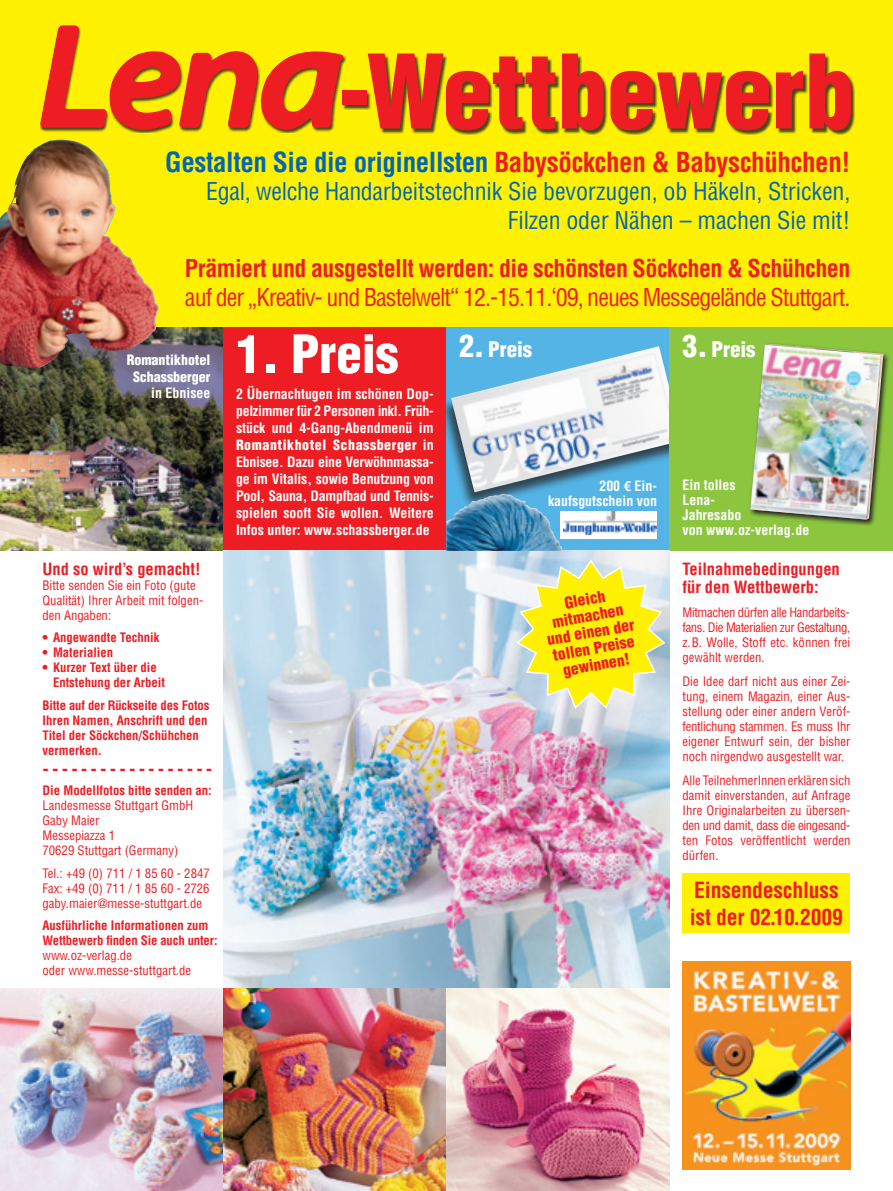
<style>
.page{position:relative;width:893px;height:1191px;background:#fff}
.page>*{position:absolute;margin:0;border:0;box-sizing:border-box;transform-origin:0 0}
.t1{font:900 condensed 99.9px "Helvetica";letter-spacing:-.005em;color:#ee1d23}
.t2{font:900 condensed 51.45px "Helvetica";letter-spacing:-.005em;color:#fff}
.t3{font:700 condensed 27px "Helvetica";letter-spacing:-.015em;color:#0166b3}
.t4{font:condensed 24px "Helvetica";letter-spacing:-.005em;color:#0166b3}
.t5{font:condensed 24px "Helvetica";letter-spacing:-.04em;color:#ee1d23}
.t6{font:700 condensed 24px "Helvetica";letter-spacing:-.02em;color:#ee1d23}
.t7{font:700 condensed 21.75px "Helvetica";letter-spacing:-.01em;color:#ee1d23}
.t8{font:900 condensed 21px "Helvetica";letter-spacing:-.005em;color:#fff}
.t9{font:700 condensed 19.5px "Helvetica";color:#ee1d23}
.t10{font:700 condensed 16.5px "Helvetica";color:#ee1d23}
.t11{font:900 condensed 15.75px/16.5px "Helvetica";color:#ee1d23}
.t12{font:700 condensed 13.95px/17px "Helvetica";color:#fff;text-align:justify}
.t13{font:900 condensed 13.95px "Helvetica";color:#fff}
.t14{font:condensed 12.75px/15px "Helvetica";color:#ee1d23;text-align:justify}
.t15{font:700 condensed 12.75px/15px "Helvetica";color:#ee1d23}
.t16{font:condensed 12.75px "Helvetica";letter-spacing:-.03em;color:#ee1d23}
.s1{color:#ee1d23}
.s2{font-weight:900}
.s3{font-size:30px}
.s4{font-family:"Linotype Euro Font Ato F";font-weight:400;font-stretch:normal}
</style>
<div class="page">
<div style="left:0;top:0;width:893px;height:327px;background:#fff101"></div>
<img style="left:0;top:327px;width:223px;height:224px">
<div style="left:223px;top:327px;width:223px;height:224px;background:#ee1d23"></div>
<div style="left:446px;top:327px;width:224px;height:224px;background:#54b4e5"></div>
<div style="left:446px;top:346px;width:224px;height:162px;background:#231f20;opacity:.75"></div>
<img style="left:451px;top:346px;width:219px;height:146px">
<div style="left:670px;top:327px;width:223px;height:224px;background:#8bc63e"></div>
<div style="left:343px;top:55px;width:512px;height:80px;background:#231f20;opacity:.8"></div>
<svg style="left:40px;top:25px;width:304px;height:115px"></svg>
<div style="left:682px;top:873px;width:168px;height:60px;background:#fff101"></div>
<svg style="left:768px;top:343px;width:121px;height:183px"></svg>
<img style="left:765px;top:344px;width:118px;height:176px">
<img style="left:750px;top:345px;width:131px;height:174px">
<div style="left:560px;top:511px;width:97px;height:28px;background:#fff"></div>
<img style="left:564px;top:511px;width:93px;height:23px">
<img style="left:682px;top:961px;width:168px;height:208px">
<img style="left:223px;top:551px;width:447px;height:438px">
<img style="left:0;top:989px;width:670px;height:202px">
<img style="left:0;top:140px;width:146px;height:228px">
<svg style="left:515px;top:559px;width:152px;height:151px;background:#ece967"></svg>
<img style="left:446px;top:494px;width:116px;height:57px">
<p class="t1" style="left:338px;top:29px;width:518px">-Wettbewerb</p>
<p class="t3" style="left:165px;top:145px;width:687px">Gestalten Sie die originellsten <span class="s1">Babysöckchen &amp; Babyschühchen!</span></p>
<p class="t4" style="left:206px;top:176px;width:646px">Egal, welche Handarbeitstechnik Sie bevorzugen, ob Häkeln, Stricken,</p>
<p class="t4" style="left:508px;top:205px;width:344px">Filzen oder Nähen – machen Sie mit!</p>
<p class="t6" style="left:185px;top:253px;width:667px">Prämiert und ausgestellt werden: die schönsten Söckchen &amp; Schühchen</p>
<p class="t5" style="left:185px;top:282px;width:667px">auf der „Kreativ- und Bastelwelt“ 12.-15.11.‘09, neues Messegelände Stuttgart.</p>
<p class="t13" style="left:127px;top:350px;width:85px">Romantikhotel</p>
<p class="t13" style="left:133px;top:367px;width:79px">Schassberger</p>
<p class="t12" style="left:151px;top:385px;width:61px">in Ebnisee</p>
<p class="t10" style="left:43px;top:558px;width:160px">Und so wird’s gemacht!</p>
<p class="t14" style="left:43px;top:577px;width:162px">Bitte senden Sie ein Foto (gute<br>Qualität) Ihrer Arbeit mit folgen-</p>
<p class="t14" style="left:43px;top:607px;width:70px">den Angaben:</p>
<p class="t15" style="left:43px;top:630px;width:118px">• Angewandte Technik</p>
<p class="t15" style="left:43px;top:645px;width:72px">• Materialien</p>
<p class="t15" style="left:43px;top:660px;width:116px">• Kurzer Text über die</p>
<p class="t15" style="left:53px;top:675px;width:113px">Entstehung der Arbeit</p>
<p class="t15" style="left:43px;top:697px;width:168px">Bitte auf der Rückseite des Fotos</p>
<p class="t15" style="left:43px;top:712px;width:167px">Ihren Namen, Anschrift und den<br>Titel der Söckchen/Schühchen</p>
<p class="t15" style="left:43px;top:742px;width:61px">vermerken.</p>
<p class="t9" style="left:43px;top:756px;width:171px">------------------</p>
<p class="t15" style="left:43px;top:783px;width:171px">Die Modellfotos bitte senden an:</p>
<p class="t14" style="left:43px;top:798px;width:152px">Landesmesse Stuttgart GmbH</p>
<p class="t14" style="left:43px;top:813px;width:58px">Gaby Maier</p>
<p class="t14" style="left:43px;top:828px;width:74px">Messepiazza 1</p>
<p class="t14" style="left:43px;top:843px;width:137px">70629 Stuttgart (Germany)</p>
<p class="t14" style="left:43px;top:865px;width:169px">Tel.: +49 (0) 711 / 1 85 60 - 2847</p>
<p class="t14" style="left:43px;top:880px;width:169px">Fax: +49 (0) 711 / 1 85 60 - 2726</p>
<p class="t14" style="left:43px;top:895px;width:161px">gaby.maier@messe-stuttgart.de</p>
<p class="t15" style="left:43px;top:918px;width:167px">Ausführliche Informationen zum</p>
<p class="t15" style="left:43px;top:933px;width:177px">Wettbewerb finden Sie auch unter:</p>
<p class="t14" style="left:43px;top:948px;width:91px">www.oz-verlag.de</p>
<p class="t14" style="left:43px;top:963px;width:150px">oder www.messe-stuttgart.de</p>
<p class="t2" style="left:236px;top:321px;width:164px">1. Preis</p>
<p class="t12" style="left:236px;top:385px;width:199px">2 Übernachtugen im schönen Dop&shy;pelzimmer für 2 Personen inkl. Früh&shy;stück und 4-Gang-Abendmenü im <span class="s2">Romantikhotel Schassberger</span> in Ebnisee. Dazu eine Verwöhnmassa&shy;ge im Vitalis, sowie Benutzung von Pool, Sauna, Dampfbad und Tennis&shy;spielen sooft Sie wollen. Weitere Infos unter: www.schassberger.de</p>
<p class="t8" style="left:459px;top:336px;width:74px"><span class="s3">2.</span> Preis</p>
<p class="t8" style="left:682px;top:336px;width:74px"><span class="s3">3.</span> Preis</p>
<p class="t12" style="left:599px;top:477px;width:59px">200 <span class="s4">w</span> Ein-</p>
<p class="t12" style="left:548px;top:492px;width:110px">kaufsgutschein von</p>
<p class="t11" style="left:563px;top:594px;width:43px;rotate:-10deg">Gleich</p>
<p class="t11" style="left:551px;top:613px;width:73px;rotate:-10deg">mitmachen</p>
<p class="t11" style="left:546px;top:631px;width:90px;rotate:-10deg">und einen der tollen Preise</p>
<p class="t11" style="left:562px;top:662px;width:69px;rotate:-10deg">gewinnen!</p>
<p class="t12" style="left:682px;top:476px;width:55px">Ein tolles</p>
<p class="t12" style="left:682px;top:491px;width:34px">Lena-</p>
<p class="t12" style="left:682px;top:506px;width:60px">Jahresabo</p>
<p class="t12" style="left:682px;top:521px;width:128px">von www.oz-verlag.de</p>
<p class="t10" style="left:682px;top:558px;width:159px">Teilnahmebedingungen</p>
<p class="t10" style="left:682px;top:576px;width:138px">für den Wettbewerb:</p>
<p class="t16" style="left:682px;top:604px;width:169px">Mitmachen dürfen alle Handarbeits-</p>
<p class="t14" style="left:682px;top:619px;width:169px">fans. Die Materialien zur Gestaltung, z.B. Wolle, Stoff etc. können frei gewählt werden.</p>
<p class="t14" style="left:682px;top:673px;width:169px">Die Idee darf nicht aus einer Zei&shy;tung, einem Magazin, einer Aus&shy;stellung oder einer andern Veröf&shy;fentlichung stammen. Es muss Ihr eigener Entwurf sein, der bisher noch nirgendwo ausgestellt war.</p>
<p class="t14" style="left:682px;top:772px;width:169px">Alle TeilnehmerInnen erklären sich damit einverstanden, auf Anfrage Ihre Originalarbeiten zu übersen&shy;den und damit, dass die eingesand-</p>
<p class="t14" style="left:682px;top:832px;width:169px">ten Fotos veröffentlicht werden dürfen.</p>
<p class="t7" style="left:694px;top:876px;width:146px">Einsendeschluss</p>
<p class="t7" style="left:690px;top:903px;width:155px">ist der 02.10.2009</p>
</div>
